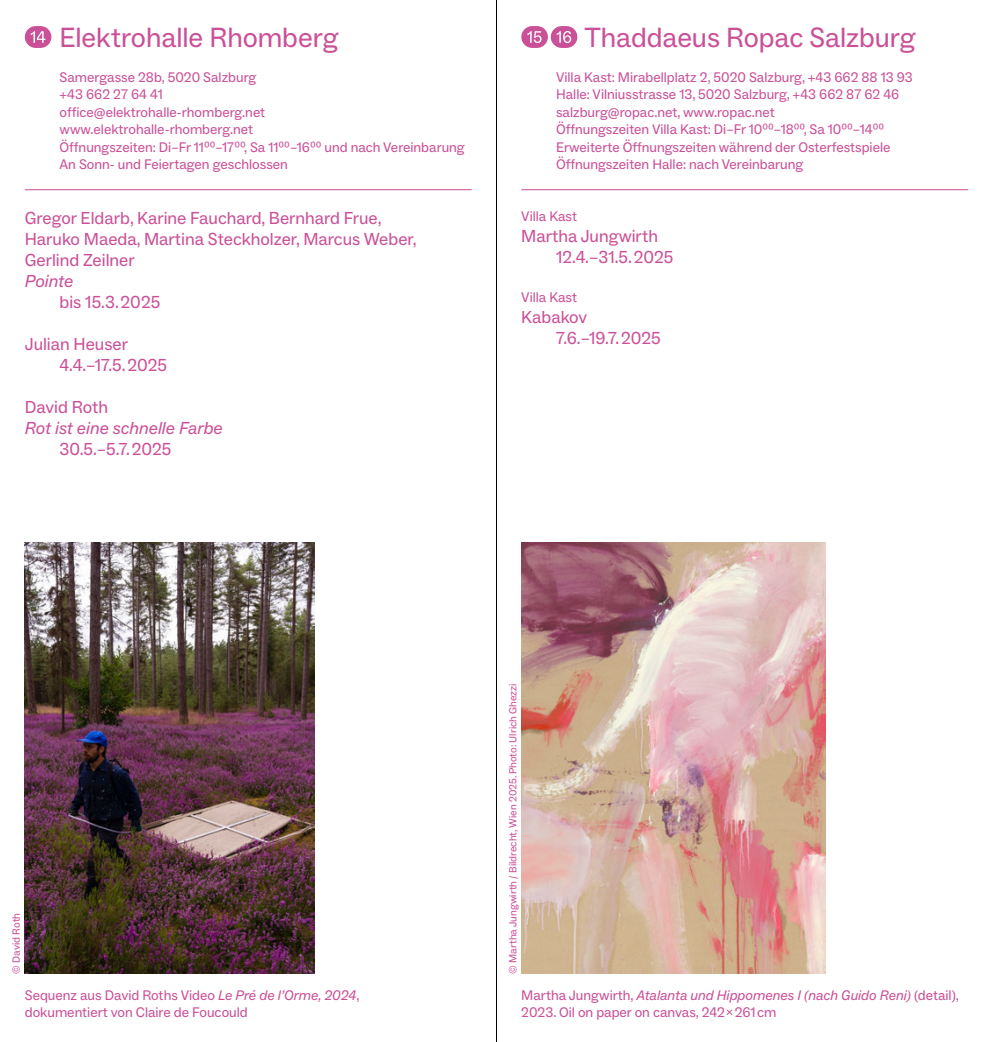
<style>
.page{position:relative;width:993px;height:1042px;background:#fff}
.page>*{position:absolute;margin:0;border:0;box-sizing:border-box;transform-origin:0 0}
.t1{font:28px "ABC Social";letter-spacing:-.005em;color:#ca5097}
.t2{font:17.5px/21px "ABC Social";color:#ca5097}
.t3{font:italic 17.5px "ABC Social";color:#ca5097}
.t4{font:14px/17.5px "ABC Social";color:#ca5097}
.t5{font:10.5px "ABC Social";color:#ca5097}
.s1{font-style:italic}
</style>
<div class="page">
<div style="left:25px;top:26px;width:26px;height:22px;background:#ca5097;border-radius:11px"></div>
<svg style="left:31px;top:31px;width:14px;height:12px"></svg>
<hr style="left:25px;top:189px;width:446px;height:1px;background:#ca5097">
<img style="left:25px;top:542px;width:289px;height:432px">
<hr style="left:521px;top:189px;width:446px;height:1px;background:#ca5097">
<div style="left:521px;top:26px;width:26px;height:22px;background:#ca5097;border-radius:11px"></div>
<svg style="left:527px;top:31px;width:14px;height:12px"></svg>
<div style="left:550px;top:26px;width:27px;height:22px;background:#ca5097;border-radius:11px"></div>
<svg style="left:556px;top:31px;width:15px;height:12px"></svg>
<img style="left:521px;top:542px;width:304px;height:432px">
<hr style="left:496px;top:0;width:1px;height:1042px;background:#000">
<h1 class="t1" style="left:60px;top:20px;width:280px">Elektrohalle Rhomberg</h1>
<p class="t4" style="left:60px;top:69px;width:407px">Samergasse 28b, 5020 Salzburg<br>+43 662 27 64 41<br>office@elektrohalle-rhomberg.net<br>www.elektrohalle-rhomberg.net<br>Öffnungszeiten: Di–Fr 11⁰⁰–17⁰⁰, Sa 11⁰⁰–16⁰⁰ und nach Vereinbarung An Sonn- und Feiertagen geschlossen</p>
<p class="t2" style="left:25px;top:208px;width:393px">Gregor Eldarb, Karine Fauchard, Bernhard Frue,<br>Haruko Maeda, Martina Steckholzer, Marcus Weber,<br>Gerlind Zeilner</p>
<p class="t3" style="left:25px;top:270px;width:50px">Pointe</p>
<p class="t2" style="left:60px;top:292px;width:102px">bis 15.3. 2025</p>
<p class="t2" style="left:60px;top:334px;width:109px;text-indent:-35px">Julian Heuser<br>4.4.–17.5. 2025</p>
<p class="t2" style="left:25px;top:397px;width:85px">David Roth</p>
<p class="t3" style="left:25px;top:417px;width:199px">Rot ist eine schnelle Farbe</p>
<p class="t2" style="left:60px;top:439px;width:113px">30.5.–5.7. 2025</p>
<h1 class="t1" style="left:584px;top:20px;width:332px">Thaddaeus Ropac Salzburg</h1>
<p class="t4" style="left:556px;top:69px;width:358px">Villa Kast: Mirabellplatz 2, 5020 Salzburg, +43 662 88 13 93<br>Halle: Vilniusstrasse 13, 5020 Salzburg, +43 662 87 62 46 salzburg@ropac.net, www.ropac.net<br>Öffnungszeiten Villa Kast: Di–Fr 10⁰⁰–18⁰⁰, Sa 10⁰⁰–14⁰⁰<br>Erweiterte Öffnungszeiten während der Osterfestspiele Öffnungszeiten Halle: nach Vereinbarung</p>
<p class="t4" style="left:521px;top:208px;width:57px">Villa Kast</p>
<p class="t2" style="left:556px;top:226px;width:119px;text-indent:-35px">Martha Jungwirth<br>12.4.–31.5. 2025</p>
<p class="t4" style="left:521px;top:288px;width:57px">Villa Kast</p>
<p class="t2" style="left:556px;top:306px;width:106px;text-indent:-35px">Kabakov<br>7.6.–19.7. 2025</p>
<p class="t5" style="left:10px;top:973px;width:62px;rotate:-90deg">© David Roth</p>
<p class="t4" style="left:25px;top:986px;width:336px">Sequenz aus David Roths Video <span class="s1">Le Pré de l’Orme, 2024</span>, dokumentiert von Claire de Foucould</p>
<p class="t5" style="left:506px;top:974px;width:292px;rotate:-90deg">© Martha Jungwirth / Bildrecht, Wien 2025. Photo: Ulrich Ghezzi</p>
<p class="t4" style="left:521px;top:986px;width:439px">Martha Jungwirth, <span class="s1">Atalanta und Hippomenes I (nach Guido Reni)</span> (detail),<br>2023. Oil on paper on canvas, 242 x 261 cm</p>
</div>
